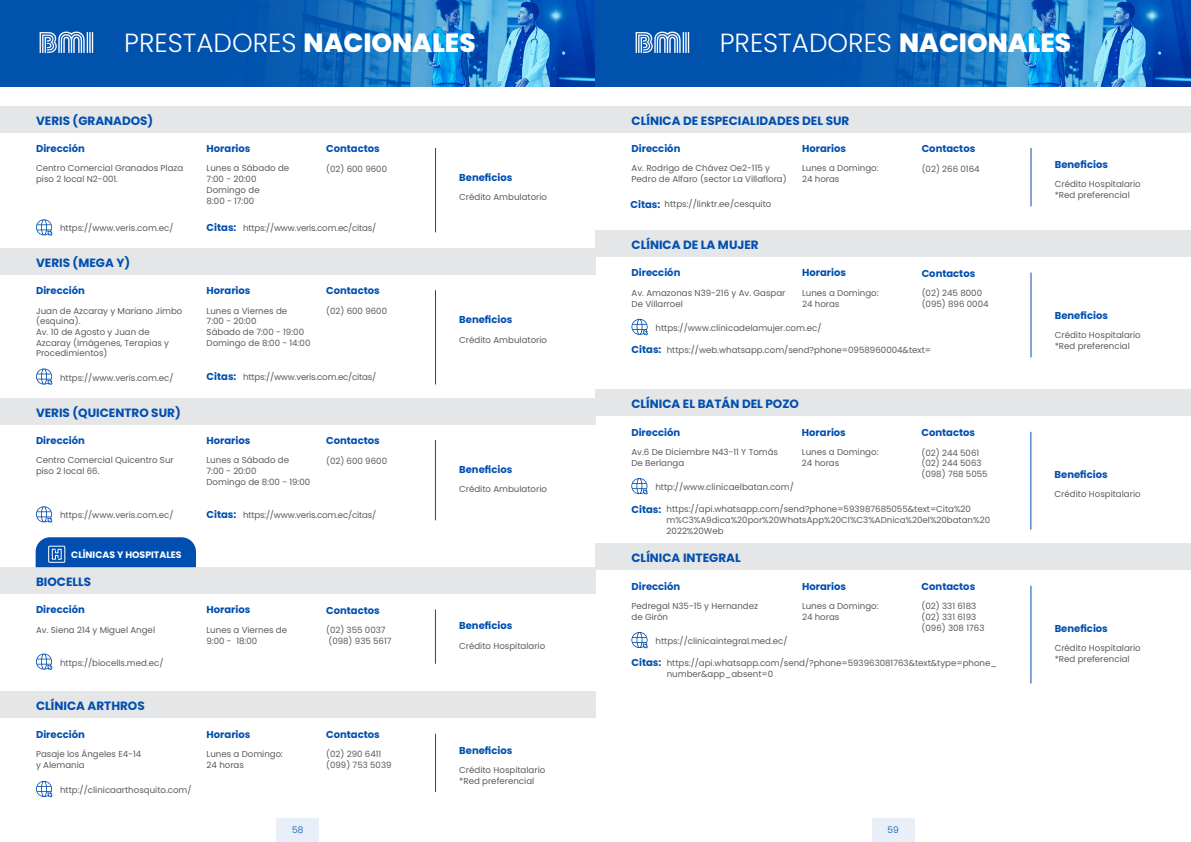
<style>
.page{position:relative;width:1191px;height:842px;background:#fff}
.page>*{position:absolute;margin:0;border:0;box-sizing:border-box;transform-origin:0 0}
.t1{font:300 26.2px "Poppins";color:#fff}
.t2{font:700 12px "Poppins";color:#004fb0}
.t3{font:700 10px "Poppins";color:#004fb0}
.t4{font:700 9.4px "Poppins";color:#fff}
.t5{font:300 9px "Poppins";color:#004fb0}
.t6{font:8.6px/10.7px "Poppins";color:#5a5a5a}
.t7{font:8.6px "Poppins";letter-spacing:-.02em;color:#5a5a5a}
.s1{font-weight:800}
.s2{font-weight:700;font-size:10px;color:#004fb0}
</style>
<div class="page">
<div style="left:277px;top:818px;width:42px;height:24px;background:#e8eff8"></div>
<div style="left:872px;top:818px;width:42px;height:24px;background:#e8eff8"></div>
<img style="left:0;top:0;width:1191px;height:87px">
<hr style="left:435px;top:148px;width:1px;height:84px;background:#004fb0">
<div style="left:0;top:106px;width:595px;height:26px;background:#e5e6e7"></div>
<svg style="left:36px;top:219px;width:17px;height:17px"></svg>
<hr style="left:435px;top:290px;width:1px;height:94px;background:#004fb0">
<div style="left:0;top:248px;width:595px;height:27px;background:#e5e6e7"></div>
<svg style="left:36px;top:368px;width:17px;height:17px"></svg>
<hr style="left:435px;top:440px;width:1px;height:80px;background:#004fb0">
<div style="left:0;top:398px;width:595px;height:26px;background:#e5e6e7"></div>
<svg style="left:36px;top:506px;width:16px;height:17px"></svg>
<hr style="left:435px;top:609px;width:1px;height:55px;background:#004fb0">
<div style="left:0;top:567px;width:595px;height:27px;background:#e5e6e7"></div>
<svg style="left:36px;top:653px;width:16px;height:17px"></svg>
<svg style="left:36px;top:537px;width:160px;height:30px;background:#0c57b3"></svg>
<hr style="left:435px;top:734px;width:1px;height:58px;background:#004fb0">
<div style="left:0;top:691px;width:595px;height:27px;background:#e5e6e7"></div>
<svg style="left:36px;top:781px;width:17px;height:16px"></svg>
<hr style="left:1030px;top:273px;width:1px;height:84px;background:#004fb0">
<div style="left:595px;top:230px;width:596px;height:27px;background:#e5e6e7"></div>
<svg style="left:631px;top:319px;width:17px;height:16px"></svg>
<hr style="left:1030px;top:148px;width:1px;height:58px;background:#004fb0">
<div style="left:595px;top:106px;width:596px;height:26px;background:#e5e6e7"></div>
<hr style="left:1030px;top:432px;width:1px;height:98px;background:#004fb0">
<div style="left:595px;top:390px;width:595px;height:26px;background:#e5e6e7"></div>
<svg style="left:631px;top:478px;width:17px;height:17px"></svg>
<hr style="left:1030px;top:586px;width:1px;height:97px;background:#004fb0">
<div style="left:595px;top:543px;width:596px;height:27px;background:#e5e6e7"></div>
<svg style="left:631px;top:632px;width:17px;height:16px"></svg>
<h1 class="t1" style="left:124px;top:28px;width:353px">PRESTADORES <span class="s1">NACIONALES</span></h1>
<h1 class="t1" style="left:720px;top:28px;width:353px">PRESTADORES <span class="s1">NACIONALES</span></h1>
<h2 class="t2" style="left:36px;top:113px;width:119px">VERIS (GRANADOS)</h2>
<p class="t3" style="left:36px;top:142px;width:50px">Dirección</p>
<p class="t3" style="left:207px;top:142px;width:45px">Horarios</p>
<p class="t6" style="left:36px;top:163px;width:149px">Centro Comercial Granados Plaza piso 2 local N2-001.</p>
<p class="t6" style="left:207px;top:163px;width:84px">Lunes a Sábado de<br>7:00 - 20:00<br>Domingo de<br>8:00 - 17:00</p>
<p class="t6" style="left:60px;top:223px;width:115px">https://www.veris.com.ec/</p>
<p class="t3" style="left:326px;top:143px;width:55px">Contactos</p>
<p class="t6" style="left:326px;top:163px;width:62px">(02) 600 9600</p>
<p class="t7" style="left:207px;top:223px;width:171px"><span class="s2">Citas:</span> https://www.veris.com.ec/citas/</p>
<h2 class="t2" style="left:36px;top:256px;width:96px">VERIS (MEGA Y)</h2>
<p class="t3" style="left:36px;top:285px;width:50px">Dirección</p>
<p class="t3" style="left:207px;top:285px;width:45px">Horarios</p>
<p class="t6" style="left:36px;top:305px;width:148px">Juan de Azcaray y Mariano Jimbo (esquina).<br>Av. 10 de Agosto y Juan de<br>Azcaray (Imágenes, Terapias y<br>Procedimientos)</p>
<p class="t6" style="left:207px;top:305px;width:105px">Lunes a Viernes de<br>7:00 - 20:00<br>Sábado de 7:00 - 19:00<br>Domingo de 8:00 - 14:00</p>
<p class="t6" style="left:60px;top:372px;width:115px">https://www.veris.com.ec/</p>
<p class="t3" style="left:326px;top:285px;width:55px">Contactos</p>
<p class="t6" style="left:326px;top:306px;width:62px">(02) 600 9600</p>
<p class="t7" style="left:207px;top:372px;width:171px"><span class="s2">Citas:</span> https://www.veris.com.ec/citas/</p>
<h2 class="t2" style="left:36px;top:405px;width:146px">VERIS (QUICENTRO SUR)</h2>
<p class="t3" style="left:36px;top:434px;width:50px">Dirección</p>
<p class="t3" style="left:206px;top:434px;width:45px">Horarios</p>
<p class="t6" style="left:36px;top:455px;width:139px">Centro Comercial Quicentro Sur piso 2 local 66.</p>
<p class="t6" style="left:206px;top:455px;width:105px">Lunes a Sábado de<br>7:00 - 20:00<br>Domingo de 8:00 - 19:00</p>
<p class="t6" style="left:60px;top:510px;width:115px">https://www.veris.com.ec/</p>
<p class="t3" style="left:326px;top:435px;width:55px">Contactos</p>
<p class="t6" style="left:326px;top:455px;width:62px">(02) 600 9600</p>
<p class="t7" style="left:206px;top:509px;width:171px"><span class="s2">Citas:</span> https://www.veris.com.ec/citas/</p>
<p class="t4" style="left:71px;top:549px;width:112px">CLÍNICAS Y HOSPITALES</p>
<h2 class="t2" style="left:36px;top:575px;width:57px">BIOCELLS</h2>
<p class="t3" style="left:36px;top:604px;width:50px">Dirección</p>
<p class="t3" style="left:206px;top:604px;width:45px">Horarios</p>
<p class="t6" style="left:36px;top:624px;width:121px">Av. Siena 214 y Miguel Angel</p>
<p class="t6" style="left:206px;top:624px;width:82px">Lunes a Viernes de<br>9:00 - 18:00</p>
<p class="t6" style="left:60px;top:657px;width:105px">https://biocells.med.ec/</p>
<h2 class="t2" style="left:36px;top:699px;width:110px">CLÍNICA ARTHROS</h2>
<p class="t3" style="left:36px;top:728px;width:50px">Dirección</p>
<p class="t3" style="left:207px;top:728px;width:45px">Horarios</p>
<p class="t6" style="left:36px;top:749px;width:107px">Pasaje los Ángeles E4-14 y Alemania</p>
<p class="t6" style="left:207px;top:749px;width:78px">Lunes a Domingo:<br>24 horas</p>
<p class="t6" style="left:60px;top:785px;width:133px">http://clinicaarthosquito.com/</p>
<p class="t3" style="left:326px;top:604px;width:55px">Contactos</p>
<p class="t6" style="left:326px;top:625px;width:67px">(02) 355 0037 (098) 935 5617</p>
<p class="t3" style="left:326px;top:729px;width:55px">Contactos</p>
<p class="t6" style="left:326px;top:749px;width:67px">(02) 290 6411 (099) 753 5039</p>
<p class="t3" style="left:459px;top:172px;width:55px">Beneficios</p>
<p class="t6" style="left:459px;top:192px;width:89px">Crédito Ambulatorio</p>
<p class="t3" style="left:459px;top:314px;width:55px">Beneficios</p>
<p class="t6" style="left:459px;top:334px;width:89px">Crédito Ambulatorio</p>
<p class="t3" style="left:459px;top:464px;width:55px">Beneficios</p>
<p class="t6" style="left:459px;top:484px;width:89px">Crédito Ambulatorio</p>
<p class="t3" style="left:459px;top:620px;width:55px">Beneficios</p>
<p class="t6" style="left:459px;top:641px;width:88px">Crédito Hospitalario</p>
<p class="t3" style="left:459px;top:744px;width:55px">Beneficios</p>
<p class="t6" style="left:459px;top:765px;width:88px">Crédito Hospitalario *Red preferencial</p>
<h2 class="t2" style="left:631px;top:113px;width:219px">CLÍNICA DE ESPECIALIDADES DEL SUR</h2>
<p class="t3" style="left:631px;top:142px;width:50px">Dirección</p>
<p class="t3" style="left:802px;top:142px;width:45px">Horarios</p>
<p class="t6" style="left:631px;top:163px;width:157px">Av. Rodrigo de Chávez Oe2-115 y<br>Pedro de Alfaro (sector La Villaflora)</p>
<p class="t6" style="left:802px;top:163px;width:78px">Lunes a Domingo:<br>24 horas</p>
<p class="t6" style="left:630px;top:199px;width:142px"><span class="s2">Citas:</span> https://linktr.ee/cesquito</p>
<h2 class="t2" style="left:631px;top:238px;width:129px">CLÍNICA DE LA MUJER</h2>
<p class="t3" style="left:631px;top:267px;width:50px">Dirección</p>
<p class="t3" style="left:802px;top:267px;width:45px">Horarios</p>
<p class="t6" style="left:631px;top:288px;width:155px">Av. Amazonas N39-216 y Av. Gaspar<br>De Villarroel</p>
<p class="t6" style="left:802px;top:288px;width:78px">Lunes a Domingo:<br>24 horas</p>
<p class="t6" style="left:655px;top:323px;width:167px">https://www.clinicadelamujer.com.ec/</p>
<p class="t3" style="left:921px;top:143px;width:55px">Contactos</p>
<p class="t6" style="left:921px;top:163px;width:59px">(02) 266 0164</p>
<p class="t3" style="left:921px;top:268px;width:55px">Contactos</p>
<p class="t6" style="left:921px;top:288px;width:68px">(02) 245 8000 (095) 896 0004</p>
<p class="t6" style="left:631px;top:344px;width:301px"><span class="s2">Citas:</span> https://web.whatsapp.com/send?phone=0958960004&amp;text=</p>
<h2 class="t2" style="left:631px;top:397px;width:169px">CLÍNICA EL BATÁN DEL POZO</h2>
<p class="t3" style="left:631px;top:426px;width:50px">Dirección</p>
<p class="t3" style="left:802px;top:426px;width:45px">Horarios</p>
<p class="t6" style="left:631px;top:447px;width:148px">Av.6 De Diciembre N43-11 Y Tomás<br>De Berlanga</p>
<p class="t6" style="left:802px;top:447px;width:78px">Lunes a Domingo:<br>24 horas</p>
<p class="t6" style="left:655px;top:482px;width:140px">http://www.clinicaelbatan.com/</p>
<p class="t3" style="left:921px;top:427px;width:55px">Contactos</p>
<p class="t6" style="left:921px;top:447px;width:68px">(02) 244 5061 (02) 244 5063 (098) 768 5055</p>
<p class="t6" style="left:666px;top:504px;width:325px;text-indent:-35px"><span class="s2">Citas:</span> https://api.whatsapp.com/send?phone=593987685055&amp;text=Cita%20 m%C3%A9dica%20por%20WhatsApp%20Cl%C3%ADnica%20el%20batan%20<br>2022%20Web</p>
<h2 class="t2" style="left:631px;top:551px;width:111px">CLÍNICA INTEGRAL</h2>
<p class="t3" style="left:631px;top:580px;width:50px">Dirección</p>
<p class="t3" style="left:802px;top:580px;width:45px">Horarios</p>
<p class="t6" style="left:631px;top:601px;width:128px">Pedregal N35-15 y Hernandez de Girón</p>
<p class="t6" style="left:802px;top:601px;width:78px">Lunes a Domingo:<br>24 horas</p>
<p class="t6" style="left:655px;top:636px;width:134px">https://clinicaintegral.med.ec/</p>
<p class="t3" style="left:921px;top:581px;width:55px">Contactos</p>
<p class="t6" style="left:921px;top:601px;width:64px">(02) 331 6183 (02) 331 6193 (096) 308 1763</p>
<p class="t6" style="left:666px;top:658px;width:332px;text-indent:-35px"><span class="s2">Citas:</span> https://api.whatsapp.com/send/?phone=593963081763&amp;text&amp;type=phone_ number&amp;app_absent=0</p>
<p class="t5" style="left:292px;top:824px;width:13px">58</p>
<p class="t5" style="left:887px;top:824px;width:13px">59</p>
<p class="t3" style="left:1054px;top:159px;width:55px">Beneficios</p>
<p class="t6" style="left:1054px;top:179px;width:88px">Crédito Hospitalario *Red preferencial</p>
<p class="t3" style="left:1054px;top:309px;width:55px">Beneficios</p>
<p class="t6" style="left:1054px;top:330px;width:88px">Crédito Hospitalario *Red preferencial</p>
<p class="t3" style="left:1054px;top:468px;width:55px">Beneficios</p>
<p class="t6" style="left:1054px;top:489px;width:88px">Crédito Hospitalario</p>
<p class="t3" style="left:1054px;top:622px;width:55px">Beneficios</p>
<p class="t6" style="left:1054px;top:643px;width:88px">Crédito Hospitalario *Red preferencial</p>
</div>
